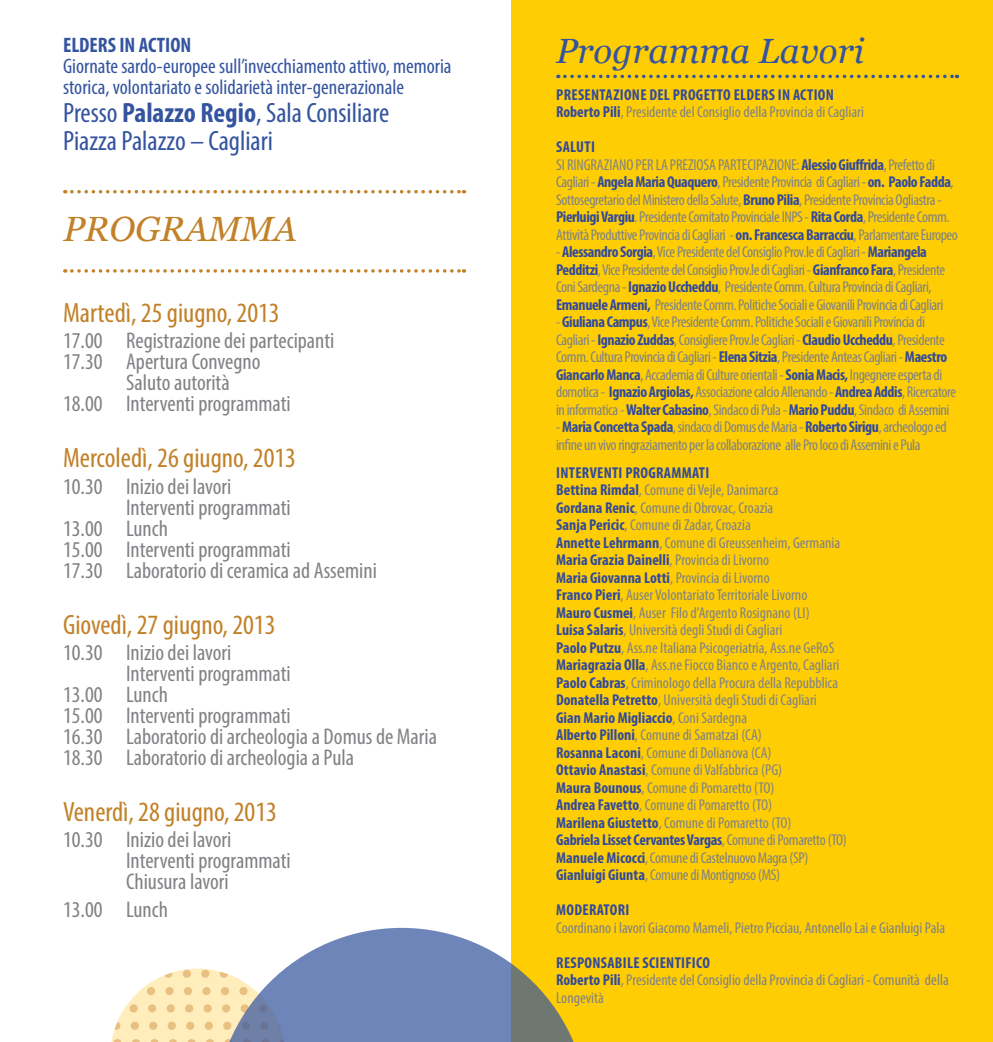
<style>
.page{position:relative;width:993px;height:1042px;background:#fff}
.page>*{position:absolute;margin:0;border:0;box-sizing:border-box;transform-origin:0 0}
.t1{font:italic 35px "Georgia";color:#34549f}
.t2{font:italic 35px "Georgia";color:#c28128}
.t3{font:condensed 28px "Myriad Pro";color:#c28128}
.t4{font:condensed 28px/28px "Myriad Pro";color:#34549f}
.t5{font:condensed 22.75px/21px "Myriad Pro";color:#808285}
.t6{font:condensed 21px/21px "Myriad Pro";color:#34549f}
.t7{font:700 condensed 21px "Myriad Pro";color:#34549f}
.t8{font:condensed 15.75px/17.5px "Myriad Pro";letter-spacing:-.025em;color:#808285}
.t9{font:condensed 15.75px/17.5px "Myriad Pro";color:#808285}
.t10{font:700 condensed 15.75px "Myriad Pro";letter-spacing:.02em;color:#324a9c}
.s1{font-weight:700}
.s2{font-weight:700;color:#324a9c}
</style>
<div class="page">
<div style="left:511px;top:0;width:481px;height:1042px;background:#ffcd03"></div>
<svg style="left:72px;top:269px;width:392px;height:4px"></svg>
<svg style="left:72px;top:190px;width:392px;height:3px"></svg>
<svg style="left:564px;top:75px;width:393px;height:3px"></svg>
<svg style="left:111px;top:969px;width:104px;height:73px"></svg>
<svg style="left:215px;top:928px;width:359px;height:114px;fill:#6e85ba"></svg>
<h3 class="t7" style="left:63px;top:32px;width:130px">ELDERS IN ACTION</h3>
<h3 class="t6" style="left:63px;top:56px;width:390px">Giornate sardo-europee sull’invecchiamento attivo, memoria storica, volontariato e solidarietà inter-generazionale</h3>
<h2 class="t4" style="left:63px;top:99px;width:327px">Presso <span class="s1">Palazzo Regio</span>, Sala Consiliare<br>Piazza Palazzo – Cagliari</h2>
<h1 class="t2" style="left:64px;top:207px;width:235px">PROGRAMMA</h1>
<h2 class="t3" style="left:63px;top:296px;width:218px">Martedì, 25 giugno, 2013</h2>
<h3 class="t5" style="left:63px;top:330px;width:273px">17.00 Registrazione dei partecipanti</h3>
<h3 class="t5" style="left:63px;top:351px;width:199px">17.30 Apertura Convegno</h3>
<h3 class="t5" style="left:126px;top:372px;width:105px">Saluto autorità</h3>
<h3 class="t5" style="left:63px;top:393px;width:229px">18.00 Interventi programmati</h3>
<h2 class="t3" style="left:63px;top:441px;width:234px">Mercoledì, 26 giugno, 2013</h2>
<h3 class="t5" style="left:63px;top:475px;width:170px">10.30 Inizio dei lavori</h3>
<h3 class="t5" style="left:126px;top:496px;width:166px">Interventi programmati</h3>
<h3 class="t5" style="left:63px;top:517px;width:106px">13.00 Lunch</h3>
<h3 class="t5" style="left:63px;top:538px;width:229px">15.00 Interventi programmati</h3>
<h3 class="t5" style="left:63px;top:559px;width:315px">17.30 Laboratorio di ceramica ad Assemini</h3>
<h2 class="t3" style="left:63px;top:607px;width:214px">Giovedì, 27 giugno, 2013</h2>
<h3 class="t5" style="left:63px;top:641px;width:170px">10.30 Inizio dei lavori</h3>
<h3 class="t5" style="left:126px;top:662px;width:166px">Interventi programmati</h3>
<h3 class="t5" style="left:63px;top:683px;width:106px">13.00 Lunch</h3>
<h3 class="t5" style="left:63px;top:704px;width:229px">15.00 Interventi programmati</h3>
<h3 class="t5" style="left:63px;top:725px;width:375px">16.30 Laboratorio di archeologia a Domus de Maria</h3>
<h3 class="t5" style="left:63px;top:746px;width:292px">18.30 Laboratorio di archeologia a Pula</h3>
<h2 class="t3" style="left:63px;top:795px;width:215px">Venerdì, 28 giugno, 2013</h2>
<h3 class="t5" style="left:126px;top:829px;width:166px;text-indent:-63px">10.30 Inizio dei lavori<br>Interventi programmati<br>Chiusura lavori</h3>
<h3 class="t5" style="left:63px;top:899px;width:106px">13.00 Lunch</h3>
<h1 class="t1" style="left:556px;top:29px;width:309px">Programma Lavori</h1>
<p class="t9" style="left:556px;top:86px;width:309px;text-indent:222px"><span class="s2">in Action<br>Roberto Pili</span>, Presidente del Consiglio della Provincia di Cagliari</p>
<p class="t8" style="left:556px;top:138px;width:403px"><span class="s2">SALUTI<br></span>Si ri ngraziano per la preziosa partecipazione: <span class="s2">Alessio Giuffrida</span>, Prefetto di Cagliari - <span class="s2">Angela Maria Quaquero</span>, Presidente Provincia di Cagliari - <span class="s2">on. Paolo Fadda</span>, Sottosegretario del Ministero della Salute, <span class="s2">Bruno Pilia</span>, Presidente Provincia Ogliastra - <span class="s2">Pierluigi Vargiu</span>. Presidente Comitato Provinciale INPS - <span class="s2">Rita Corda</span>, Presidente Comm.<br>Attività Produttive Provincia di Cagliari - <span class="s2">on. Francesca Barracciu</span>, Parlamentare Europeo</p>
<p class="t8" style="left:556px;top:243px;width:390px">- <span class="s2">Alessandro Sorgia</span>, Vice Presidente del Consiglio Prov.le di Cagliari - <span class="s2">Mariangela Pedditzi</span>, Vice Presidente del Consiglio Prov.le di Cagliari- <span class="s2">Gianfranco Fara</span>, Presidente Coni Sardegna- <span class="s2">Ignazio Uccheddu</span>, Presidente Comm. Cultura Provincia di Cagliari, <span class="s2">Emanuele Armeni,</span> Presidente Comm. Politiche Sociali e Giovanili Provincia di Cagliari</p>
<p class="t8" style="left:556px;top:313px;width:401px">- <span class="s2">Giuliana Campus</span>, Vice Presidente Comm. Politiche Sociali e Giovanili Provincia di Cagliari - <span class="s2">Ignazio Zuddas</span>, Consigliere Prov.le Cagliari - <span class="s2">Claudio Uccheddu</span>, Presidente Comm. Cultura Provincia di Cagliari - <span class="s2">Elena Sitzia</span>, Presidente Anteas Cagliari- <span class="s2">Maestro Giancarlo Manca</span>, Accademia di Culture orientali - <span class="s2">Sonia Macis,</span> Ingegnere esperta di domotica- <span class="s2">Ignazio Argiolas,</span> Associazione calcio Allenando - <span class="s2">Andrea Addis</span>, Ricercatore in informatica- <span class="s2">Walter Cabasino</span>, Sindaco di Pula- <span class="s2">Mario Puddu</span>, Sindaco di Assemini</p>
<p class="t8" style="left:556px;top:418px;width:392px">- <span class="s2">Maria Concetta Spada</span>, sindaco di Domus de Maria - <span class="s2">Roberto Sirigu</span>, archeologo ed infine un vivo ringraziamento per la collaborazione alle Pro loco di Assemini e Pula</p>
<p class="t10" style="left:556px;top:463px;width:12px">Interventi</p>
<p class="t10" style="left:556px;top:85px;width:16px">Presenta</p>
<p class="t10" style="left:613px;top:85px;width:14px">zione</p>
<p class="t10" style="left:649px;top:85px;width:62px">delprogetto</p>
<p class="t10" style="left:733px;top:85px;width:15px">Elders</p>
<p class="t9" style="left:556px;top:464px;width:292px;text-indent:69px"><span class="s2">programmati<br>Bettina Rimdal</span>, Comune di Vejle, Danimarca<br><span class="s2">Gordana Renic</span>, Comune di Obrovac, Croazia<br><span class="s2">Sanja Pericic</span>, Comune di Zadar, Croazia<br><span class="s2">Annette Lehrmann</span>, Comune di Greussenheim, Germania <span class="s2">Maria Grazia Dainelli</span>, Provincia di Livorno<br><span class="s2">Maria Giovanna Lotti</span>, Provincia di Livorno<br><span class="s2">Franco Pieri</span>, Auser Volontariato Territoriale Livorno<br><span class="s2">Mauro Cusmei</span>, Auser Filo d’Argento Rosignano (LI)<br><span class="s2">Luisa Salaris</span>, Università degli Studi di Cagliari<br><span class="s2">Paolo Putzu</span>, Ass.ne Italiana Psicogeriatria, Ass.ne GeRoS <span class="s2">Mariagrazia Olla</span>, Ass.ne Fiocco Bianco e Argento, Cagliari <span class="s2">Paolo Cabras</span>, Criminologo della Procura della Repubblica <span class="s2">Donatella Petretto</span>, Università degli Studi di Cagliari<br><span class="s2">Gian Mario Migliaccio</span>, Coni Sardegna<br><span class="s2">Alberto Pilloni</span>, Comune di Samatzai (CA)<br><span class="s2">Rosanna Laconi</span>, Comune di Dolianova (CA)<br><span class="s2">Ottavio Anastasi</span>, Comune di Valfabbrica (PG)<br><span class="s2">Maura Bounous</span>, Comune di Pomaretto (TO)<br><span class="s2">Andrea Favetto</span>, Comune di Pomaretto (TO)<br><span class="s2">Marilena Giustetto</span>, Comune di Pomaretto (TO)<br><span class="s2">Gabriela Lisset Cervantes Vargas</span>, Comune di Pomaretto (TO)<br><span class="s2">Manuele Micocci</span>, Comune di Castelnuovo Magra (SP)<br><span class="s2">Gianluigi Giunta</span>, Comune di Montignoso (MS)</p>
<p class="t10" style="left:556px;top:900px;width:75px">MODERATORI</p>
<p class="t9" style="left:556px;top:918px;width:390px">Coordinano i lavori Giacomo Mameli, Pietro Picciau, Antonello Lai e Gianluigi Pala</p>
<p class="t10" style="left:556px;top:953px;width:16px">Responsabile</p>
<p class="t9" style="left:556px;top:953px;width:394px;text-indent:86px"><span class="s2">scientifico<br>Roberto Pili</span>, Presidente del Consiglio della Provincia di Cagliari - Comunità della<br>Longevità</p>
</div>
